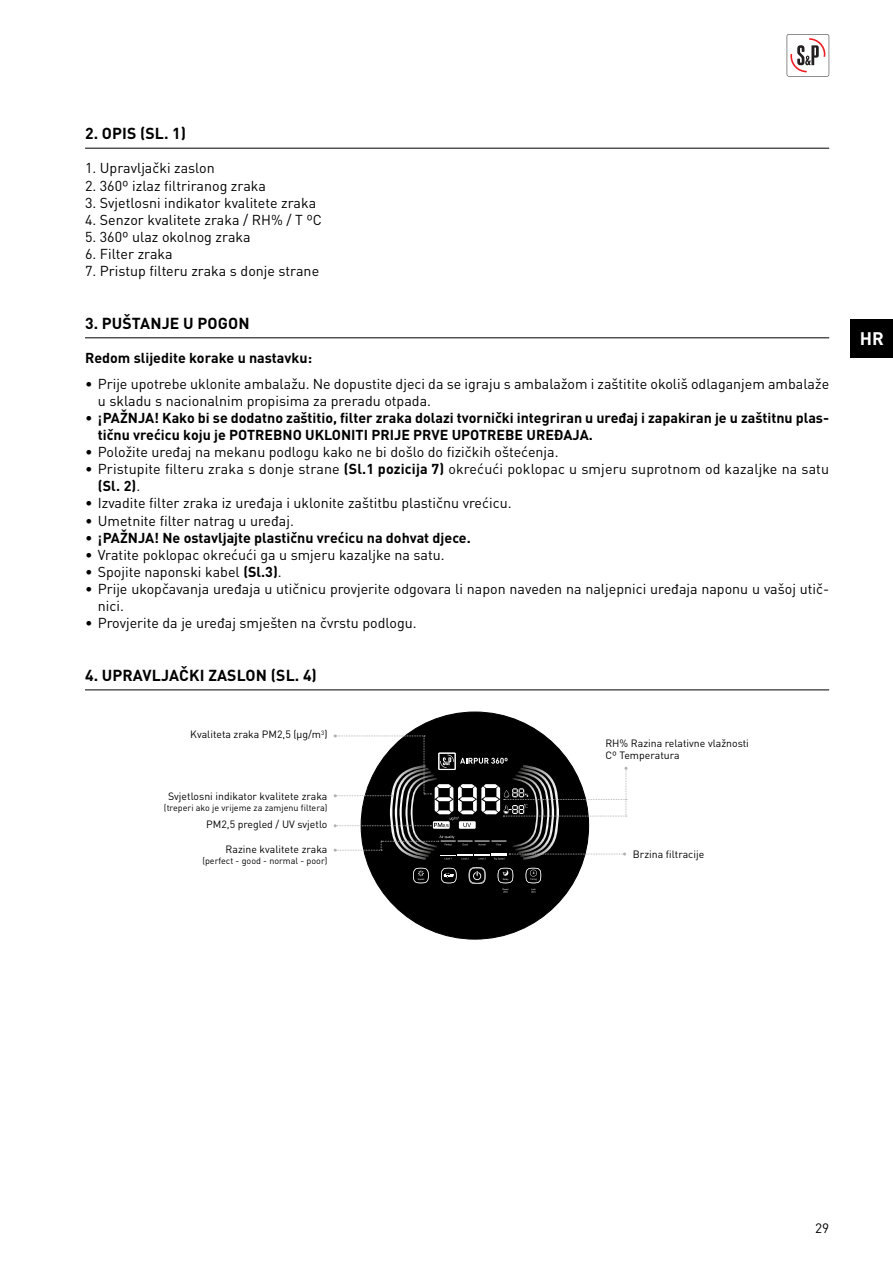
<style>
.page{position:relative;width:893px;height:1263px;background:#fff}
.page>*{position:absolute;margin:0;border:0;box-sizing:border-box;transform-origin:0 0}
.t1{font:700 18px "DIN Pro";color:#fff}
.t2{font:700 15.75px "DIN Pro";letter-spacing:.01em;color:#000}
.t3{font:14.25px/17.1px "DIN Pro";color:#000}
.t4{font:700 14.25px/17.1px "DIN Pro";color:#000}
.t5{font:13.5px "DIN Pro";color:#000}
.t6{font:10.5px/12px "DIN Pro";color:#000}
.t7{font:9px "DIN Pro";color:#000}
.s1{font-weight:400}
.s2{font-weight:700}
</style>
<div class="page">
<svg style="left:787px;top:34px;width:42px;height:43px"></svg>
<div style="left:850px;top:319px;width:43px;height:38px;background:#000"></div>
<hr style="left:85px;top:148px;width:744px;height:1px;background:#000">
<hr style="left:85px;top:337px;width:744px;height:1px;background:#000">
<hr style="left:85px;top:690px;width:744px;height:1px;background:#000">
<div style="left:361px;top:712px;width:228px;height:227px;background:#000;border-radius:50%"></div>
<svg style="left:469px;top:867px;width:17px;height:17px"></svg>
<svg style="left:498px;top:867px;width:15px;height:26px"></svg>
<svg style="left:526px;top:867px;width:15px;height:26px"></svg>
<svg style="left:413px;top:867px;width:16px;height:16px"></svg>
<svg style="left:441px;top:867px;width:16px;height:16px"></svg>
<svg style="left:334px;top:734px;width:293px;height:126px"></svg>
<p class="t2" style="left:85px;top:128px;width:102px">2. OPIS (SL. 1)</p>
<p class="t3" style="left:85px;top:161px;width:131px">1. Upravljački zaslon</p>
<p class="t3" style="left:85px;top:179px;width:182px">2. 360º izlaz filtriranog zraka</p>
<p class="t3" style="left:85px;top:196px;width:233px">3. Svjetlosni indikator kvalitete zraka</p>
<p class="t3" style="left:85px;top:213px;width:238px">4. Senzor kvalitete zraka / RH% / T ºC</p>
<p class="t3" style="left:85px;top:230px;width:167px">5. 360º ulaz okolnog zraka</p>
<p class="t3" style="left:85px;top:247px;width:89px">6. Filter zraka</p>
<p class="t3" style="left:85px;top:264px;width:236px">7. Pristup filteru zraka s donje strane</p>
<p class="t2" style="left:85px;top:318px;width:166px">3. PUŠTANJE U POGON</p>
<p class="t4" style="left:85px;top:351px;width:229px">Redom slijedite korake u nastavku:</p>
<p class="t3" style="left:98px;top:377px;width:733px;text-indent:-13px">• Prije upotrebe uklonite ambalažu. Ne dopustite djeci da se igraju s ambalažom i zaštitite okoliš odlaganjem ambalaže u skladu s nacionalnim propisima za preradu otpada.</p>
<p class="t4" style="left:98px;top:411px;width:733px;text-indent:-13px"><span class="s1">•</span> ¡PAŽNJA! Kako bi se dodatno zaštitio, filter zraka dolazi tvornički integriran u uređaj i zapakiran je u zaštitnu plas&shy;tičnu vrećicu koju je POTREBNO UKLONITI PRIJE PRVE UPOTREBE UREĐAJA.</p>
<p class="t3" style="left:85px;top:445px;width:475px">• Položite uređaj na mekanu podlogu kako ne bi došlo do fizičkih oštećenja.</p>
<p class="t3" style="left:98px;top:462px;width:733px;text-indent:-13px">• Pristupite filteru zraka s donje strane <span class="s2">(Sl.1 pozicija 7)</span> okrećući poklopac u smjeru suprotnom od kazaljke na satu <span class="s2">(Sl. 2)</span>.</p>
<p class="t3" style="left:85px;top:496px;width:428px">• Izvadite filter zraka iz uređaja i uklonite zaštitbu plastičnu vrećicu.</p>
<p class="t3" style="left:85px;top:514px;width:210px">• Umetnite filter natrag u uređaj.</p>
<p class="t4" style="left:85px;top:531px;width:387px"><span class="s1">•</span> ¡PAŽNJA! Ne ostavljajte plastičnu vrećicu na dohvat djece.</p>
<p class="t3" style="left:85px;top:548px;width:361px">• Vratite poklopac okrećući ga u smjeru kazaljke na satu.</p>
<p class="t3" style="left:85px;top:565px;width:198px">• Spojite naponski kabel <span class="s2">(Sl.3)</span>.</p>
<p class="t3" style="left:98px;top:582px;width:733px;text-indent:-13px">• Prije ukopčavanja uređaja u utičnicu provjerite odgovara li napon naveden na naljepnici uređaja naponu u vašoj utič&shy;nici.</p>
<p class="t3" style="left:85px;top:616px;width:333px">• Provjerite da je uređaj smješten na čvrstu podlogu.</p>
<p class="t2" style="left:85px;top:670px;width:233px">4. UPRAVLJAČKI ZASLON (SL. 4)</p>
<p class="t6" style="left:190px;top:730px;width:139px">Kvaliteta zraka PM2,5 (μg/m<sup>3</sup>)</p>
<p class="t6" style="left:168px;top:791px;width:161px">Svjetlosni indikator kvalitete zraka</p>
<p class="t7" style="left:164px;top:804px;width:165px">(treperi ako je vrijeme za zamjenu filtera)</p>
<p class="t6" style="left:206px;top:820px;width:123px">PM2,5 pregled / UV svjetlo</p>
<p class="t6" style="left:226px;top:845px;width:103px">Razine kvalitete zraka</p>
<p class="t7" style="left:202px;top:858px;width:127px">(perfect - good - normal - poor)</p>
<p class="t6" style="left:605px;top:739px;width:145px">RH% Razina relativne vlažnosti<br>Cº Temperatura</p>
<p class="t6" style="left:633px;top:849px;width:73px">Brzina filtracije</p>
<p class="t1" style="left:860px;top:332px;width:26px">HR</p>
<p class="t5" style="left:815px;top:1223px;width:16px">29</p>
</div>
